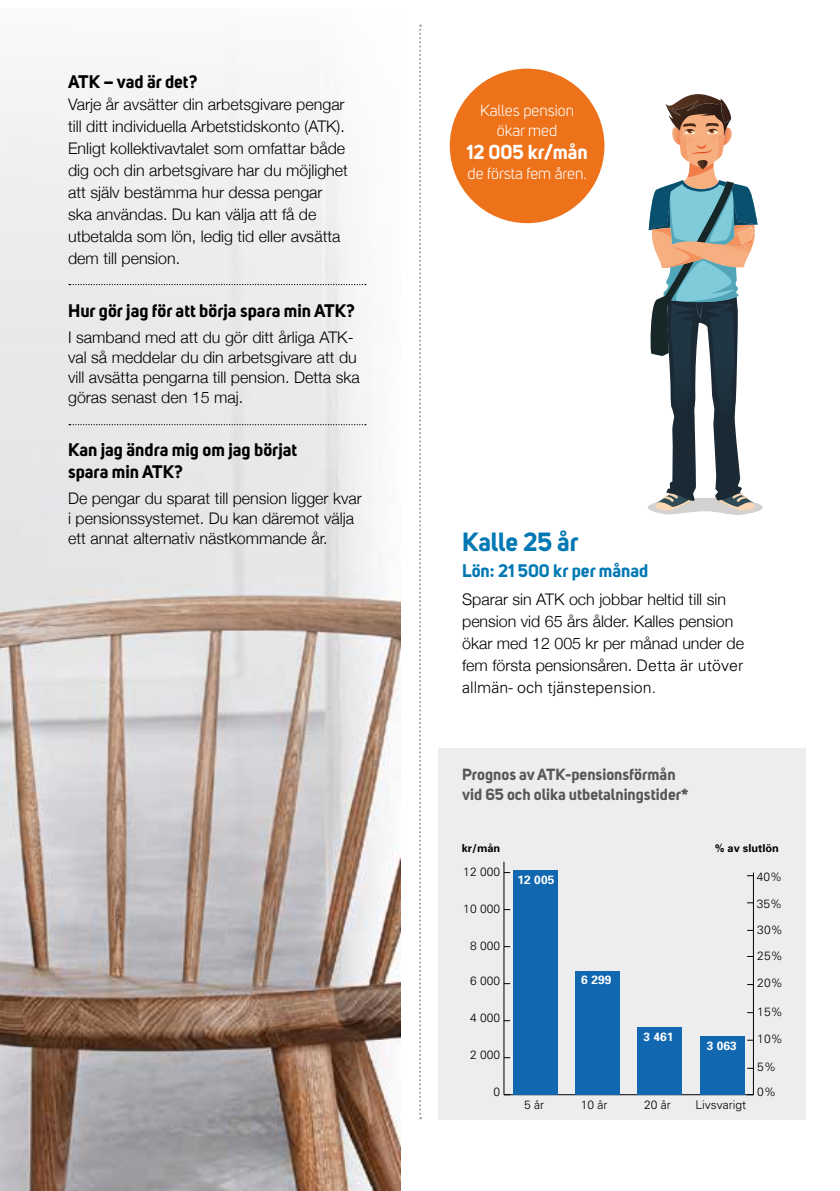
<style>
.page{position:relative;width:840px;height:1191px;background:#fff}
.page>*{position:absolute;margin:0;border:0;box-sizing:border-box;transform-origin:0 0}
.t1{font:700 26px "Uni Sans";color:#0078b3}
.t2{font:700 20px "Uni Sans";color:#fff}
.t3{font:700 18px/22px "Uni Sans";color:#000}
.t4{font:700 18px "Uni Sans";color:#0078b3}
.t5{font:300 16px/22px "Helvetica Neue";color:#000}
.t6{font:700 16px/20px "Uni Sans";color:#575756}
.t7{font:16px/20px "Uni Sans";color:#fff;text-align:center}
.t8{font:300 16px "Univers";color:#000}
.t9{font:300 12px "Univers";color:#000}
.t10{font:300 12px "Univers";color:#010202}
.t11{font:700 12px "Univers";color:#fff}
.t12{font:700 11px "Univers";color:#010202}
.s1{font-family:"Univers"}
</style>
<div class="page">
<img style="left:0;top:71px;width:400px;height:1120px">
<div style="left:438px;top:748px;width:367px;height:371px;background:#ededee"></div>
<hr style="left:503px;top:1094px;width:250px;height:1px;background:#000">
<hr style="left:503px;top:861px;width:1px;height:233px;background:#000">
<hr style="left:752px;top:872px;width:1px;height:222px;background:#000">
<div style="left:512px;top:870px;width:45px;height:224px;background:#1168b1"></div>
<div style="left:574px;top:971px;width:45px;height:123px;background:#1168b1"></div>
<div style="left:637px;top:1027px;width:45px;height:67px;background:#1168b1"></div>
<div style="left:699px;top:1035px;width:45px;height:59px;background:#1168b1"></div>
<svg style="left:647px;top:94px;width:115px;height:421px"></svg>
<svg style="left:69px;top:284px;width:297px;height:1px"></svg>
<svg style="left:69px;top:424px;width:297px;height:1px"></svg>
<div style="left:449px;top:69px;width:155px;height:154px;background:#ee7219;border-radius:50%"></div>
<svg style="left:419px;top:25px;width:2px;height:1094px"></svg>
<p class="t3" style="left:68px;top:70px;width:131px">ATK – vad är det?</p>
<p class="t5" style="left:68px;top:92px;width:281px">Varje år avsätter din arbetsgivare pengar till ditt individuella Arbetstidskonto (ATK).<br>Enligt kollektivavtalet som omfattar både dig och din arbetsgivare har du möjlighet att själv bestämma hur dessa pengar ska användas. Du kan välja att få de utbetalda som lön, ledig tid eller avsätta dem till pension.</p>
<p class="t3" style="left:68px;top:299px;width:288px">Hur gör jag för att börja spara min ATK?</p>
<p class="t5" style="left:68px;top:326px;width:293px;line-height:20px">I samband med att du gör ditt årliga ATK&shy;val så meddelar du din arbetsgivare att du vill avsätta pengarna till pension. Detta ska göras senast den 15 maj.</p>
<p class="t3" style="left:68px;top:438px;width:230px">Kan jag ändra mig om jag börjat spara min ATK?</p>
<p class="t5" style="left:68px;top:487px;width:295px;line-height:20px">De pengar du sparat till pension ligger kvar i pensionssystemet. Du kan däremot välja ett annat alternativ nästkommande år.</p>
<p class="t7" style="left:480px;top:101px;width:96px">Kalles pension ökar med</p>
<p class="t2" style="left:466px;top:140px;width:123px">12 005 kr/mån</p>
<p class="t7" style="left:467px;top:164px;width:121px">de första fem åren.</p>
<h1 class="t1" style="left:462px;top:526px;width:118px">Kalle 25 år</h1>
<p class="t4" style="left:462px;top:559px;width:188px">Lön: 21 500 kr per månad</p>
<p class="t5" style="left:462px;top:587px;width:283px">Sparar sin ATK och jobbar heltid till sin pension vid 65 års ålder. Kalles pension ökar med 12 005 kr per månad under de fem första pensionsåren. <span class="s1">Detta är utöver</span></p>
<p class="t8" style="left:462px;top:677px;width:195px">allmän- och tjänstepension.</p>
<p class="t6" style="left:462px;top:764px;width:228px">Prognos av ATK-pensionsförmån vid 65 och olika utbetalningstider*</p>
<p class="t12" style="left:461px;top:840px;width:40px">kr/mån</p>
<p class="t12" style="left:714px;top:840px;width:66px">% av slutlön</p>
<p class="t11" style="left:517px;top:872px;width:38px">12 005</p>
<p class="t9" style="left:463px;top:864px;width:38px">12 000</p>
<p class="t10" style="left:756px;top:869px;width:27px">40%</p>
<p class="t9" style="left:463px;top:901px;width:38px">10 000</p>
<p class="t9" style="left:469px;top:938px;width:32px">8 000</p>
<p class="t9" style="left:469px;top:973px;width:32px">6 000</p>
<p class="t9" style="left:469px;top:1010px;width:32px">4 000</p>
<p class="t9" style="left:469px;top:1047px;width:32px">2 000</p>
<p class="t9" style="left:493px;top:1084px;width:8px">0</p>
<p class="t11" style="left:581px;top:972px;width:32px">6 299</p>
<p class="t11" style="left:643px;top:1028px;width:32px">3 461</p>
<p class="t11" style="left:706px;top:1037px;width:32px">3 063</p>
<p class="t10" style="left:523px;top:1097px;width:22px">5 år</p>
<p class="t10" style="left:580px;top:1097px;width:28px">10 år</p>
<p class="t10" style="left:643px;top:1097px;width:28px">20 år</p>
<p class="t10" style="left:695px;top:1097px;width:52px">Livsvarigt</p>
<p class="t10" style="left:756px;top:896px;width:27px">35%</p>
<p class="t9" style="left:756px;top:922px;width:27px">30%</p>
<p class="t9" style="left:756px;top:948px;width:27px">25%</p>
<p class="t9" style="left:756px;top:975px;width:27px">20%</p>
<p class="t9" style="left:756px;top:1004px;width:27px">15%</p>
<p class="t9" style="left:756px;top:1031px;width:27px">10%</p>
<p class="t9" style="left:756px;top:1059px;width:20px">5%</p>
<p class="t9" style="left:756px;top:1084px;width:20px">0%</p>
</div>
